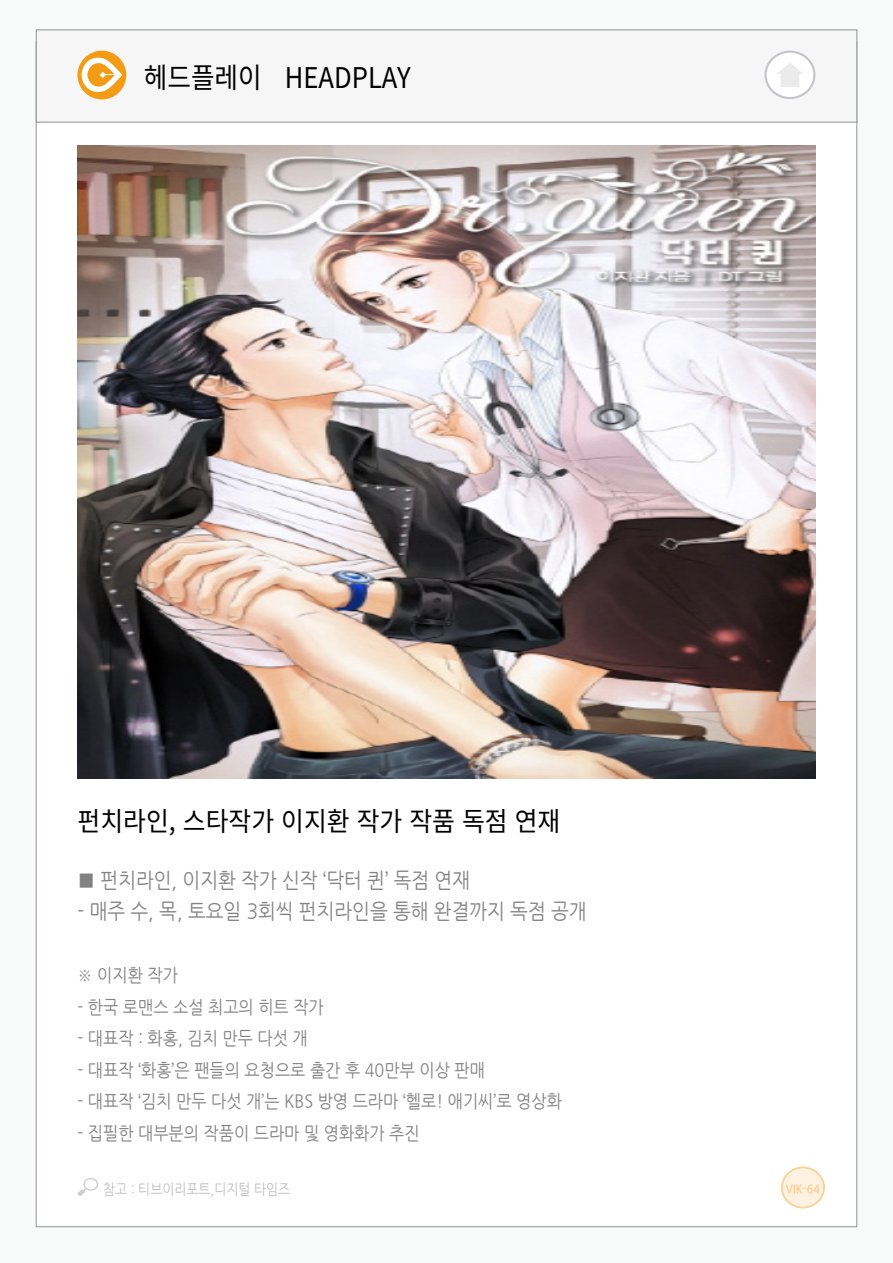
<style>
.page{position:relative;width:893px;height:1263px;background:#f9fafa}
.page>*{position:absolute;margin:0;border:0;box-sizing:border-box;transform-origin:0 0}
.t1{font:28.5px "Noto Sans CJ Kkr";color:#000;scale:.9 1}
.t2{font:26.7px "Noto Sans CJ Kkr";color:#000;scale:.93 1}
.t3{font:21px "Nanum Gothic";color:#828282;scale:.9 1}
.t4{font:18px "Nanum Gothic";color:#828282;scale:.9 1}
.t5{font:14.85px "Nanum Gothic";color:#bfc0c0;scale:.86 1}
.t6{font:700 12.15px "Nanum Gothic";color:#f9cd89;scale:.9 1}
</style>
<div class="page">
<div style="left:36px;top:42px;width:821px;height:1185px;background:#fff"></div>
<svg style="left:77px;top:1178px;width:21px;height:18px"></svg>
<svg style="left:782px;top:1167px;width:42px;height:40px"></svg>
<div style="left:781px;top:1166px;width:44px;height:42px;border:2px solid #f39b13;border-radius:50%"></div>
<img style="left:78px;top:146px;width:737px;height:632px">
<div style="left:36px;top:30px;width:821px;height:92px;background:#f6f6f6"></div>
<div style="left:78px;top:51px;width:48px;height:48px;background:#f39b13;border-radius:50%"></div>
<svg style="left:82px;top:58px;width:40px;height:34px"></svg>
<div style="left:766px;top:52px;width:48px;height:46px;background:#fff;border-radius:50%"></div>
<div style="left:764px;top:51px;width:51px;height:48px;border:2px solid #c4c5ca;border-radius:50%"></div>
<svg style="left:777px;top:63px;width:26px;height:24px"></svg>
<h1 class="t1" style="left:144px;top:61px;width:298px">헤드플레이 HEADPLAY</h1>
<h2 class="t2" style="left:78px;top:806px;width:521px">펀치라인, 스타작가 이지환 작가 작품 독점 연재</h2>
<p class="t3" style="left:78px;top:870px;width:438px">■ 펀치라인, 이지환 작가 신작 ‘닥터 퀸’ 독점 연재</p>
<p class="t3" style="left:78px;top:901px;width:567px">- 매주 수, 목, 토요일 3회씩 펀치라인을 통해 완결까지 독점 공개</p>
<p class="t4" style="left:78px;top:967px;width:113px">※ 이지환 작가</p>
<p class="t4" style="left:78px;top:998px;width:275px">- 한국 로맨스 소설 최고의 히트 작가</p>
<p class="t4" style="left:78px;top:1030px;width:257px">- 대표작 : 화홍, 김치 만두 다섯 개</p>
<p class="t4" style="left:78px;top:1061px;width:454px">- 대표작 ‘화홍’은 팬들의 요청으로 출간 후 40만부 이상 판매</p>
<p class="t4" style="left:78px;top:1093px;width:540px">- 대표작 ‘김치 만두 다섯 개’는 KBS 방영 드라마 ‘헬로! 애기씨’로 영상화</p>
<p class="t4" style="left:78px;top:1124px;width:382px">- 집필한 대부분의 작품이 드라마 및 영화화가 추진</p>
<p class="t5" style="left:103px;top:1182px;width:219px">참고 : 티브이리포트,디지털 타임즈</p>
<p class="t6" style="left:786px;top:1183px;width:39px">VIK-64</p>
</div>
